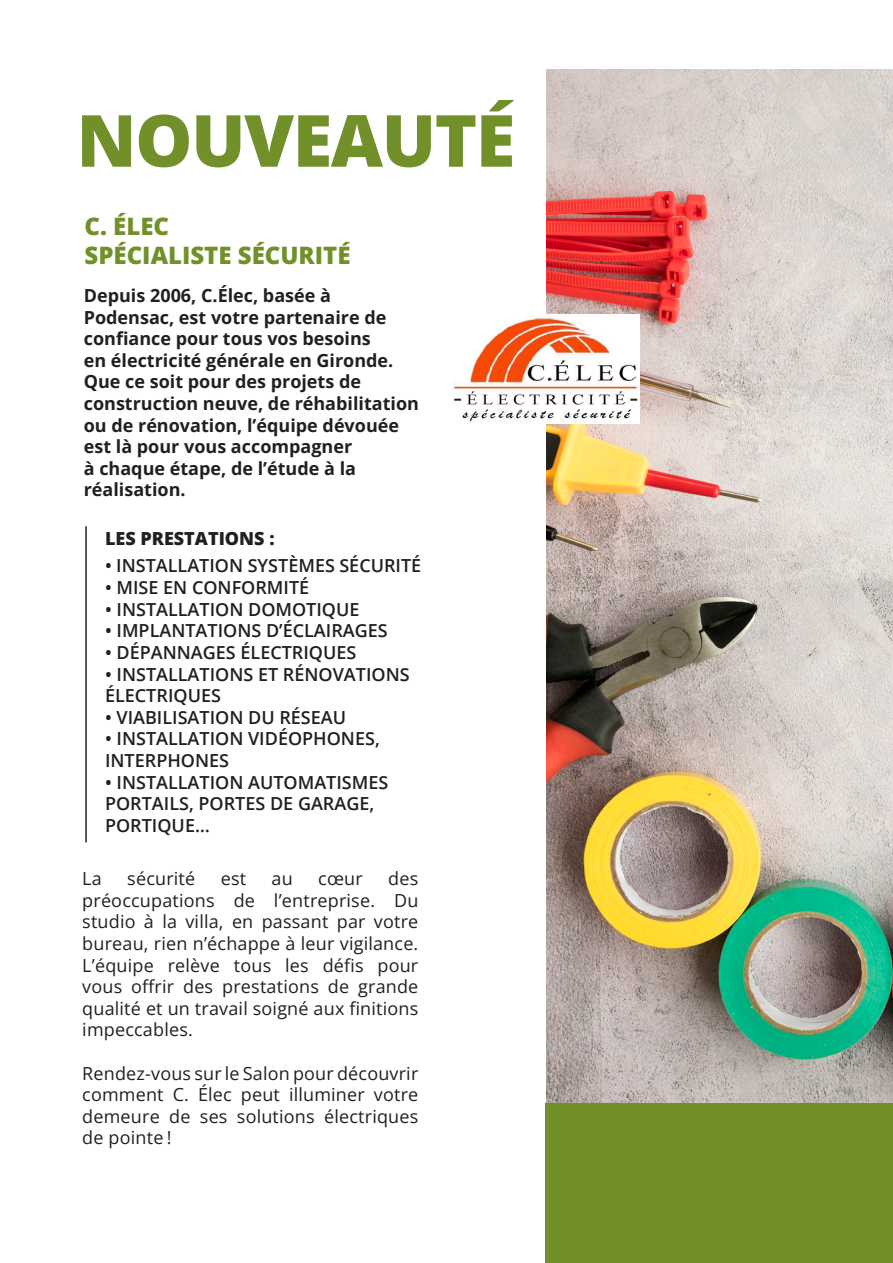
<style>
.page{position:relative;width:893px;height:1263px;background:#fff}
.page>*{position:absolute;margin:0;border:0;box-sizing:border-box;transform-origin:0 0}
.t1{font:800 72px "Open Sans";letter-spacing:-.02em;color:#719029}
.t2{font:800 24px/28.8px "Open Sans";color:#719029}
.t3{font:18px/21.6px "Open Sans";letter-spacing:.01em;color:#231f20;text-align:justify}
.t4{font:600 18px/21.6px "Open Sans";color:#231f20}
.t5{font:700 18px/21.6px "Open Sans";color:#231f20}
.t6{font:800 18px "Open Sans";color:#231f20}
</style>
<div class="page">
<img style="left:546px;top:69px;width:346px;height:1034px">
<div style="left:546px;top:1103px;width:347px;height:160px;background:#719029"></div>
<hr style="left:85px;top:526px;width:2px;height:316px;background:#231f20">
<img style="left:452px;top:314px;width:187px;height:109px">
<p class="t1" style="left:77px;top:91px;width:440px">NOUVEAUTÉ</p>
<p class="t2" style="left:85px;top:211px;width:268px">C. ÉLEC<br>SPÉCIALISTE SÉCURITÉ</p>
<p class="t5" style="left:84px;top:284px;width:337px">Depuis 2006, C.Élec, basée à<br>Podensac, est votre partenaire de confiance pour tous vos besoins<br>en électricité générale en Gironde.<br>Que ce soit pour des projets de construction neuve, de réhabilitation ou de rénovation, l’équipe dévouée est là pour vous accompagner<br>à chaque étape, de l’étude à la réalisation.</p>
<p class="t6" style="left:105px;top:527px;width:171px">LES PRESTATIONS :</p>
<p class="t4" style="left:105px;top:555px;width:318px">• INSTALLATION SYSTÈMES SÉCURITÉ</p>
<p class="t4" style="left:105px;top:576px;width:206px">• MISE EN CONFORMITÉ</p>
<p class="t4" style="left:105px;top:598px;width:256px">• INSTALLATION DOMOTIQUE</p>
<p class="t4" style="left:105px;top:620px;width:284px">• IMPLANTATIONS D’ÉCLAIRAGES</p>
<p class="t4" style="left:105px;top:641px;width:253px">• DÉPANNAGES ÉLECTRIQUES</p>
<p class="t4" style="left:105px;top:663px;width:306px">• INSTALLATIONS ET RÉNOVATIONS<br>ÉLECTRIQUES</p>
<p class="t4" style="left:105px;top:706px;width:243px">• VIABILISATION DU RÉSEAU</p>
<p class="t4" style="left:105px;top:728px;width:276px">• INSTALLATION VIDÉOPHONES,<br>INTERPHONES</p>
<p class="t4" style="left:105px;top:771px;width:285px">• INSTALLATION AUTOMATISMES<br>PORTAILS, PORTES DE GARAGE,<br>PORTIQUE…</p>
<p class="t3" style="left:82px;top:867px;width:21px">La</p>
<p class="t3" style="left:127px;top:867px;width:70px">sécurité</p>
<p class="t3" style="left:221px;top:867px;width:27px">est</p>
<p class="t3" style="left:272px;top:867px;width:23px">au</p>
<p class="t3" style="left:318px;top:867px;width:46px">cœur</p>
<p class="t3" style="left:82px;top:867px;width:338px;text-indent:306px">des préoccupations de l’entreprise. Du studio à la villa, en passant par votre bureau, rien n’échappe à leur vigilance.<br>L’équipe relève tous les défis pour vous offrir des prestations de grande qualité et un travail soigné aux finitions impeccables.</p>
<p class="t3" style="left:82px;top:1062px;width:338px">Rendez-vous sur le Salon pour découvrir comment C. Élec peut illuminer votre demeure de ses solutions électriques de pointe !</p>
</div>
